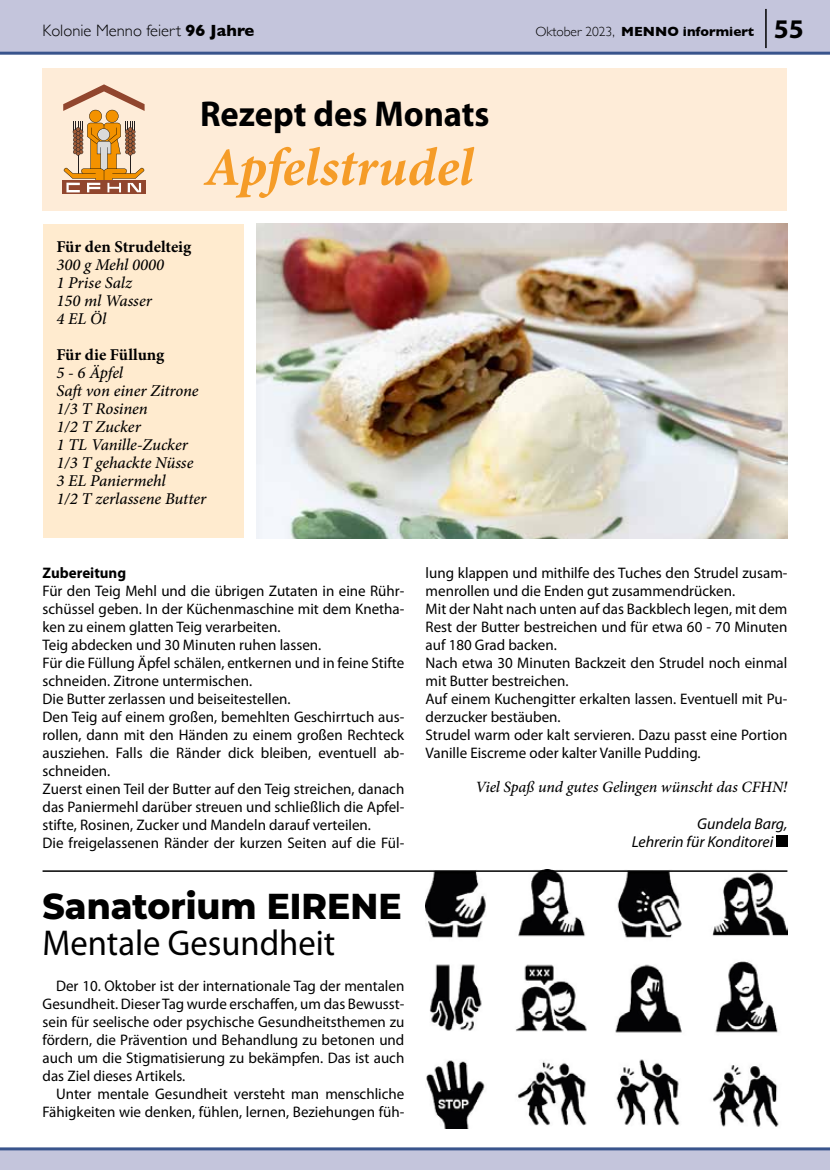
<style>
.page{position:relative;width:830px;height:1170px;background:#fff}
.page>*{position:absolute;margin:0;border:0;box-sizing:border-box;transform-origin:0 0}
.t1{font:italic 700 54px "Minion Pro";letter-spacing:-.005em;color:#f59c28}
.t2{font:36px "Myriad Pro";color:#000;scale:.96 1}
.t3{font:800 36px "Montserrat";color:#000;scale:.96 1}
.t4{font:700 36px "Myriad Pro";color:#000;scale:.96 1}
.t5{font:italic 500 16.5px/18px "Minion Pro";letter-spacing:-.005em;color:#000}
.t6{font:700 16.5px "Minion Pro";color:#000}
.t7{font:300 16.5px "Gill Sans";color:#000}
.t8{font:italic 500 15.75px "Minion Pro";letter-spacing:-.005em;color:#000}
.t9{font:italic 15.75px/18px "Myriad Pro";color:#000}
.t10{font:15.3px/18px "Myriad Pro";color:#000}
.t11{font:700 15.3px "Myriad Pro";color:#000}
.t12{font:700 13.5px "Gill Sans";color:#000}
.s1{font-weight:700}
.s2{font-weight:300}
.s3{font-family:"Myriad Pro";font-size:27px}
</style>
<div class="page">
<div style="left:0;top:0;width:829px;height:54px;background:#c4c5dc"></div>
<hr style="left:0;top:52px;width:829px;height:3px;background:#39548c">
<div style="left:0;top:1148px;width:829px;height:21px;background:#c4c5dc"></div>
<hr style="left:0;top:1147px;width:829px;height:3px;background:#39548c">
<hr style="left:764px;top:9px;width:2px;height:39px;background:#000">
<img style="left:425px;top:869px;width:362px;height:259px">
<div style="left:43px;top:224px;width:200px;height:314px;background:#ffebcf"></div>
<div style="left:43px;top:68px;width:744px;height:142px;background:#feecd8"></div>
<svg style="left:62px;top:180px;width:83px;height:14px"></svg>
<svg style="left:63px;top:84px;width:81px;height:108px"></svg>
<img style="left:257px;top:223px;width:530px;height:316px">
<div style="left:775px;top:835px;width:12px;height:11px;background:#000"></div>
<hr style="left:43px;top:870px;width:744px;height:1px;background:#000">
<p class="t7" style="left:43px;top:18px;width:213px">Kolonie Menno feiert <span class="s1">96 Jahre</span></p>
<p class="t12" style="left:535px;top:21px;width:269px"><span class="s2">Oktober 2023,</span> MENNO informiert <span class="s3">55</span></p>
<h2 class="t4" style="left:200px;top:90px;width:303px">Rezept des Monats</h2>
<h1 class="t1" style="left:204px;top:129px;width:270px">Apfelstrudel</h1>
<p class="t6" style="left:56px;top:235px;width:136px">Für den Strudelteig</p>
<p class="t5" style="left:56px;top:256px;width:109px">300 g Mehl 0000<br>1 Prise Salz<br>150 ml Wasser<br>4 EL Öl</p>
<p class="t6" style="left:56px;top:343px;width:109px">Für die Füllung</p>
<p class="t5" style="left:56px;top:364px;width:151px">5 - 6 Äpfel<br>Saft von einer Zitrone<br>1/3 T Rosinen<br>1/2 T Zucker<br>1 TL Vanille-Zucker<br>1/3 T gehackte Nüsse<br>3 EL Paniermehl<br>1/2 T zerlassene Butter</p>
<p class="t11" style="left:43px;top:563px;width:85px">Zubereitung</p>
<p class="t10" style="left:43px;top:581px;width:363px">Für den Teig Mehl und die übrigen Zutaten in eine Rühr&shy;schüssel geben. In der Küchenmaschine mit dem Knetha&shy;ken zu einem glatten Teig verarbeiten.<br>Teig abdecken und 30 Minuten ruhen lassen.<br>Für die Füllung Äpfel schälen, entkernen und in feine Stifte schneiden. Zitrone untermischen.<br>Die Butter zerlassen und beiseitestellen.<br>Den Teig auf einem großen, bemehlten Geschirrtuch aus&shy;rollen, dann mit den Händen zu einem großen Rechteck ausziehen. Falls die Ränder dick bleiben, eventuell ab&shy;schneiden.<br>Zuerst einen Teil der Butter auf den Teig streichen, danach das Paniermehl darüber streuen und schließlich die Apfel&shy;stifte, Rosinen, Zucker und Mandeln darauf verteilen.<br>Die freigelassenen Ränder der kurzen Seiten auf die Fül-</p>
<h2 class="t3" style="left:43px;top:879px;width:375px">Sanatorium EIRENE</h2>
<h2 class="t2" style="left:43px;top:920px;width:306px">Mentale Gesundheit</h2>
<p class="t10" style="left:43px;top:976px;width:363px;text-align:justify;text-indent:14px">Der 10. Oktober ist der internationale Tag der mentalen Gesundheit. Dieser Tag wurde erschaffen, um das Bewusst&shy;sein für seelische oder psychische Gesundheitsthemen zu fördern, die Prävention und Behandlung zu betonen und auch um die Stigmatisierung zu bekämpfen. Das ist auch das Ziel dieses Artikels.</p>
<p class="t10" style="left:43px;top:1084px;width:363px;text-align:right">Unter mentale Gesundheit versteht man menschliche<br>Fähigkeiten wie denken, fühlen, lernen, Beziehungen füh-</p>
<p class="t10" style="left:425px;top:563px;width:363px">lung klappen und mithilfe des Tuches den Strudel zusam&shy;menrollen und die Enden gut zusammendrücken.<br>Mit der Naht nach unten auf das Backblech legen, mit dem Rest der Butter bestreichen und für etwa 60 - 70 Minuten auf 180 Grad backen.<br>Nach etwa 30 Minuten Backzeit den Strudel noch einmal mit Butter bestreichen.<br>Auf einem Kuchengitter erkalten lassen. Eventuell mit Pu&shy;derzucker bestäuben.<br>Strudel warm oder kalt servieren. Dazu passt eine Portion Vanille Eiscreme oder kalter Vanille Pudding.</p>
<p class="t8" style="left:475px;top:776px;width:313px">Viel Spaß und gutes Gelingen wünscht das CFHN!</p>
<p class="t9" style="left:631px;top:813px;width:157px;text-indent:65px">Gundela Barg,<br>Lehrerin für Konditorei</p>
</div>
